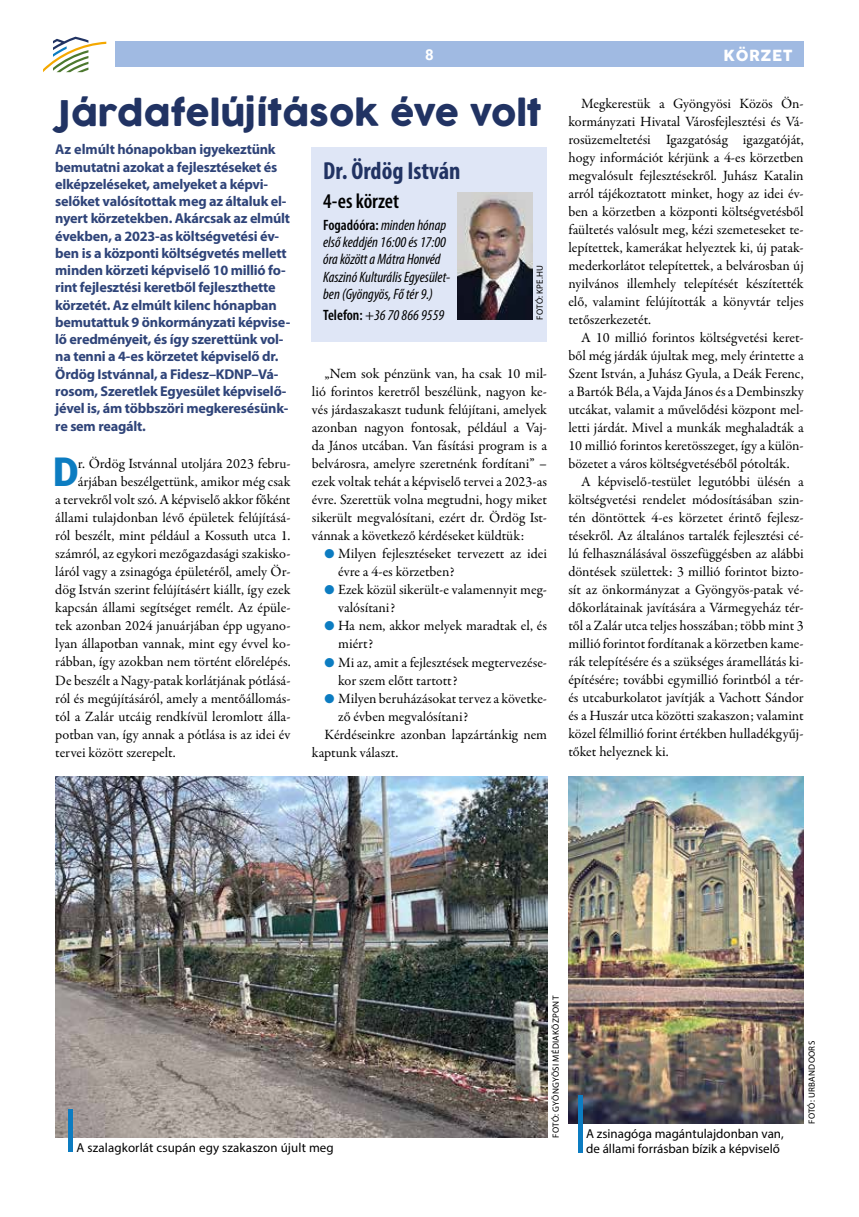
<style>
.page{position:relative;width:859px;height:1217px;background:#fff}
.page>*{position:absolute;margin:0;border:0;box-sizing:border-box;transform-origin:0 0}
.t1{font:900 39.6px "Roboto";color:#0c7cc1}
.t2{font:34.5px "Cocogoose";color:#213363}
.t3{font:700 condensed 24.75px "Myriad Pro";color:#213363}
.t4{font:600 condensed 21px "Myriad Pro";color:#000}
.t5{font:italic condensed 15px/17.2px "Myriad Pro";color:#000}
.t6{font:15px "Cocogoose";letter-spacing:.05em;color:#fff}
.t7{font:700 15px "Roboto";color:#fff}
.t8{font:14.25px/18px "Garamond Premr Pro";color:#000}
.t9{font:700 14.25px/17.2px "Myriad Pro";letter-spacing:-.015em;color:#2f4479}
.t10{font:12.9px/15.3px "Myriad Pro";color:#000}
.t11{font:9px "Myriad Pro";letter-spacing:.03em;color:#000}
.s1{font-weight:600;font-style:normal}
.s2{color:#0c7cc1}
</style>
<div class="page">
<svg style="left:43px;top:37px;width:63px;height:35px"></svg>
<div style="left:115px;top:41px;width:689px;height:26px;background:#a0bae2"></div>
<div style="left:312px;top:147px;width:235px;height:195px;background:#dfe6f6"></div>
<img style="left:568px;top:776px;width:236px;height:347px">
<img style="left:55px;top:776px;width:492px;height:360px">
<div style="left:68px;top:1109px;width:5px;height:42px;background:#0c7cc1"></div>
<div style="left:578px;top:1094px;width:5px;height:58px;background:#0c7cc1"></div>
<img style="left:457px;top:193px;width:76px;height:126px">
<p class="t7" style="left:425px;top:44px;width:10px">8</p>
<p class="t6" style="left:723px;top:45px;width:71px">KÖRZET</p>
<h2 class="t2" style="left:55px;top:90px;width:488px">Járdafelújítások éve volt</h2>
<p class="t8" style="left:568px;top:95px;width:237px;text-align:justify;text-indent:13px">Megkerestük a Gyöngyösi Közös Ön&shy;kormányzati Hivatal Városfejlesztési és Vá&shy;rosüzemeltetési Igazgatóság igazgatóját, hogy információt kérjünk a 4-es körzetben megvalósult fejlesztésekről. Juhász Katalin arról tájékoztatott minket, hogy az idei év&shy;ben a körzetben a központi költségvetésből faültetés valósult meg, kézi szemeteseket te&shy;lepítettek, kamerákat helyeztek ki, új patak&shy;mederkorlátot telepítettek, a belvárosban új nyilvános illemhely telepítését készítették elő, valamint felújították a könyvtár teljes tetőszerkezetét.</p>
<p class="t8" style="left:581px;top:329px;width:224px">A 10 millió forintos költségvetési keret-</p>
<p class="t8" style="left:568px;top:347px;width:237px">ből még járdák újultak meg, mely érintette a</p>
<p class="t8" style="left:568px;top:365px;width:237px">Szent István, a Juhász Gyula, a Deák Ferenc,</p>
<p class="t8" style="left:568px;top:383px;width:237px">a Bartók Béla, a Vajda János és a Dembinszky</p>
<p class="t8" style="left:568px;top:401px;width:237px">utcákat, valamit a művelődési központ mel-</p>
<p class="t8" style="left:568px;top:419px;width:237px">letti járdát. Mivel a munkák meghaladták a</p>
<p class="t8" style="left:568px;top:437px;width:237px">10 millió forintos keretösszeget, így a külön-</p>
<p class="t8" style="left:568px;top:455px;width:223px">bözetet a város költségvetéséből pótolták.</p>
<p class="t8" style="left:581px;top:473px;width:224px">A képviselő-testület legutóbbi ülésén a</p>
<p class="t8" style="left:568px;top:491px;width:237px">költségvetési rendelet módosításában szin-</p>
<p class="t8" style="left:568px;top:509px;width:237px">tén döntöttek 4-es körzetet érintő fejlesz-</p>
<p class="t8" style="left:568px;top:527px;width:237px">tésekről. Az általános tartalék fejlesztési cé-</p>
<p class="t8" style="left:568px;top:545px;width:237px">lú felhasználásával összefüggésben az alábbi</p>
<p class="t8" style="left:568px;top:563px;width:237px">döntések születtek: 3 millió forintot bizto-</p>
<p class="t8" style="left:568px;top:581px;width:237px">sít az önkormányzat a Gyöngyös-patak vé-</p>
<p class="t8" style="left:568px;top:599px;width:237px">dőkorlátainak javítására a Vármegyeház tér-</p>
<p class="t8" style="left:568px;top:617px;width:237px">től a Zalár utca teljes hosszában; több mint 3</p>
<p class="t8" style="left:568px;top:635px;width:237px">millió forintot fordítanak a körzetben kame-</p>
<p class="t8" style="left:568px;top:653px;width:237px">rák telepítésére és a szükséges áramellátás ki-</p>
<p class="t8" style="left:568px;top:671px;width:237px">építésére; további egymillió forintból a tér-</p>
<p class="t8" style="left:568px;top:689px;width:237px">és utcaburkolatot javítják a Vachott Sándor</p>
<p class="t8" style="left:568px;top:707px;width:237px">és a Huszár utca közötti szakaszon; valamint</p>
<p class="t8" style="left:568px;top:725px;width:237px">közel félmillió forint értékben hulladékgyűj-</p>
<p class="t8" style="left:568px;top:743px;width:102px">tőket helyeznek ki.</p>
<p class="t9" style="left:55px;top:140px;width:236px">Az elmúlt hónapokban igyekeztünk bemutatni azokat a fejlesztéseket és elképzeléseket, amelyeket a képvi&shy;selőket valósítottak meg az általuk el&shy;nyert körzetekben. Akárcsak az elmúlt években, a 2023-as költségvetési év&shy;ben is a központi költségvetés mellett minden körzeti képviselő 10 millió fo&shy;rint fejlesztési keretből fejleszthette körzetét. Az elmúlt kilenc hónapban bemutattuk 9 önkormányzati képvise&shy;lő eredményeit, és így szerettünk vol&shy;na tenni a 4-es körzetet képviselő dr.<br>Ördög Istvánnal, a Fidesz–KDNP–Vá&shy;rosom, Szeretlek Egyesület képviselő&shy;jével is, ám többszöri megkeresésünk&shy;re sem reagált.</p>
<h1 class="t1" style="left:53px;top:444px;width:27px">D</h1>
<p class="t8" style="left:78px;top:455px;width:214px">r. Ördög Istvánnal utoljára 2023 febru-</p>
<h3 class="t3" style="left:323px;top:157px;width:139px">Dr. Ördög István</h3>
<h3 class="t4" style="left:323px;top:190px;width:78px">4-es körzet</h3>
<p class="t5" style="left:323px;top:216px;width:129px"><span class="s1">Fogadóóra:</span> minden hónap első keddjén 16:00 és 17:00 óra között a Mátra Honvéd<br>Kaszinó Kulturális Egyesület&shy;ben (Gyöngyös, Fő tér 9.)</p>
<p class="t5" style="left:323px;top:307px;width:123px"><span class="s1">Telefon:</span> +36 70 866 9559</p>
<p class="t11" style="left:534px;top:319px;width:56px;rotate:-90deg">FOTÓ: KPE.HU</p>
<p class="t8" style="left:312px;top:365px;width:237px;text-align:justify;text-indent:13px">„Nem sok pénzünk van, ha csak 10 mil&shy;lió forintos keretről beszélünk, nagyon ke&shy;vés járdaszakaszt tudunk felújítani, amelyek azonban nagyon fontosak, például a Vaj&shy;da János utcában. Van fásítási program is a belvárosra, amelyre szeretnénk fordítani” – ezek voltak tehát a képviselő tervei a 2023-as évre. Szerettük volna megtudni, hogy miket sikerült megvalósítani, ezért dr. Ördög Ist&shy;vánnak a következő kérdéseket küldtük:</p>
<p class="t8" style="left:338px;top:545px;width:210px;text-indent:-14px"><span class="s2">●</span> Milyen fejlesztéseket tervezett az idei évre a 4-es körzetben?</p>
<p class="t8" style="left:338px;top:581px;width:210px;text-indent:-14px"><span class="s2">●</span> Ezek közül sikerült-e valamennyit meg&shy;valósítani?</p>
<p class="t8" style="left:338px;top:617px;width:210px;text-indent:-14px"><span class="s2">●</span> Ha nem, akkor melyek maradtak el, és miért?</p>
<p class="t8" style="left:338px;top:653px;width:210px;text-indent:-14px"><span class="s2">●</span> Mi az, amit a fejlesztések megtervezése&shy;kor szem előtt tartott?</p>
<p class="t8" style="left:325px;top:689px;width:224px"><span class="s2">●</span> Milyen beruházásokat tervez a követke-</p>
<p class="t8" style="left:338px;top:707px;width:132px">ző évben megvalósítani?</p>
<p class="t8" style="left:325px;top:725px;width:224px">Kérdéseinkre azonban lapzártánkig nem</p>
<p class="t8" style="left:312px;top:743px;width:88px">kaptunk választ.</p>
<p class="t8" style="left:78px;top:473px;width:214px">árjában beszélgettünk, amikor még csak</p>
<p class="t8" style="left:55px;top:491px;width:237px">a tervekről volt szó. A képviselő akkor főként</p>
<p class="t8" style="left:55px;top:509px;width:237px">állami tulajdonban lévő épületek felújításá-</p>
<p class="t8" style="left:55px;top:527px;width:237px">ról beszélt, mint például a Kossuth utca 1.</p>
<p class="t8" style="left:55px;top:545px;width:237px">számról, az egykori mezőgazdasági szakisko-</p>
<p class="t8" style="left:55px;top:563px;width:237px">láról vagy a zsinagóga épületéről, amely Ör-</p>
<p class="t8" style="left:55px;top:581px;width:237px">dög István szerint felújításért kiállt, így ezek</p>
<p class="t8" style="left:55px;top:599px;width:237px">kapcsán állami segítséget remélt. Az épüle-</p>
<p class="t8" style="left:55px;top:617px;width:237px">tek azonban 2024 januárjában épp ugyano-</p>
<p class="t8" style="left:55px;top:635px;width:237px">lyan állapotban vannak, mint egy évvel ko-</p>
<p class="t8" style="left:55px;top:653px;width:237px">rábban, így azokban nem történt előrelépés.</p>
<p class="t8" style="left:55px;top:671px;width:237px">De beszélt a Nagy-patak korlátjának pótlásá-</p>
<p class="t8" style="left:55px;top:689px;width:237px">ról és megújításáról, amely a mentőállomás-</p>
<p class="t8" style="left:55px;top:707px;width:237px">tól a Zalár utcáig rendkívül leromlott álla-</p>
<p class="t8" style="left:55px;top:725px;width:237px">potban van, így annak a pótlása is az idei év</p>
<p class="t8" style="left:55px;top:743px;width:122px">tervei között szerepelt.</p>
<p class="t10" style="left:77px;top:1139px;width:259px">A szalagkorlát csupán egy szakaszon újult meg</p>
<p class="t11" style="left:550px;top:1137px;width:143px;rotate:-90deg">FOTÓ: GYÖNGYÖSI MÉDIAKÖZPONT</p>
<p class="t10" style="left:586px;top:1125px;width:199px">A zsinagóga magántulajdonban van, de állami forrásban bízik a képviselő</p>
<p class="t11" style="left:806px;top:1123px;width:84px;rotate:-90deg">FOTÓ: URBANDOORS</p>
</div>
